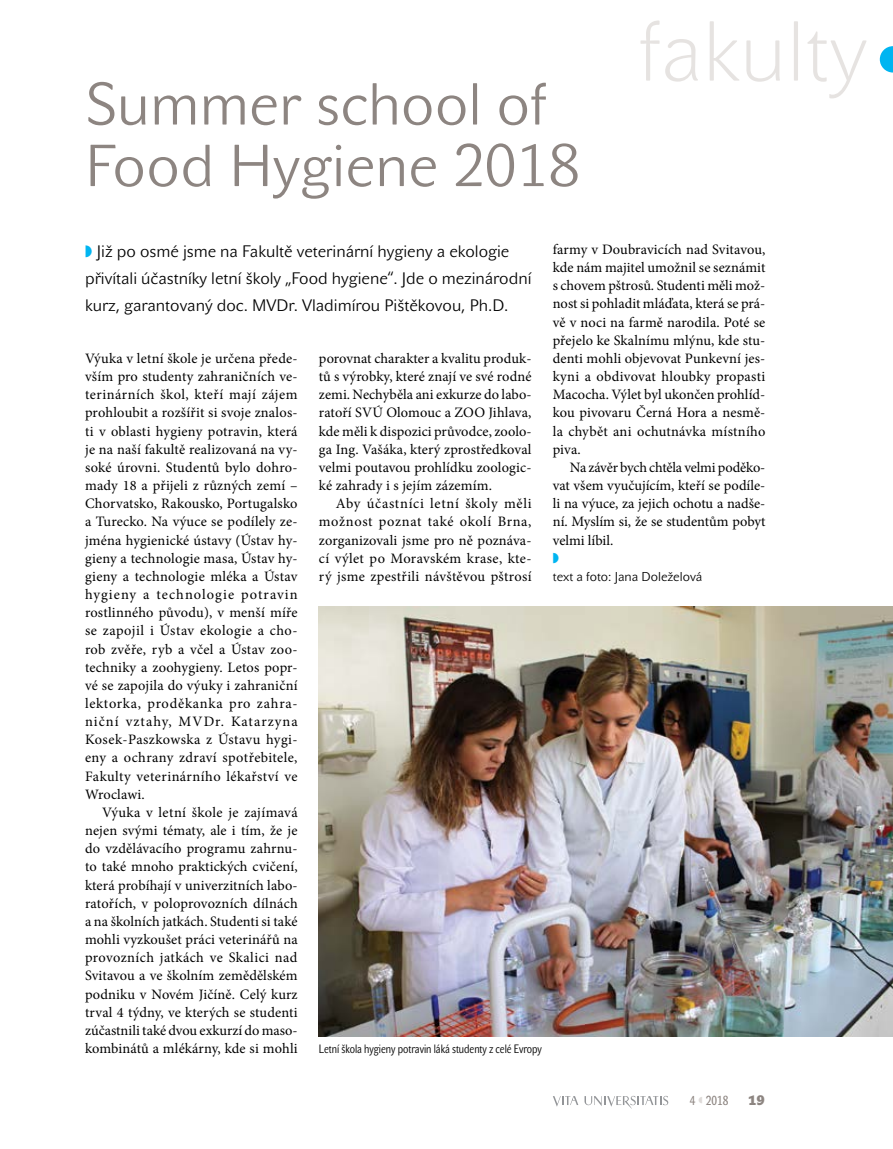
<style>
.page{position:relative;width:893px;height:1149px;background:#fff}
.page>*{position:absolute;margin:0;border:0;box-sizing:border-box;transform-origin:0 0}
.hore{font:84px "John Sans White Pro";color:#e6e3e1}
.nad1{font:58.5px/61.5px "John Sans Lite Pro";color:#8d8581}
.perex{font:16.5px/27px "John Sans Lite Pro";color:#000}
.Normální{font:14.4px/18.1px "Minion Pro";letter-spacing:.01em;color:#000;text-align:justify}
.t1{font:700 13.5px "John Sans Heavy Pro";color:#8d8581}
.t2{font:12.9px "John Sans Cond Text Pro";color:#8d8581}
.jmeno{font:12.75px "John Sans Lite Pro";color:#000}
.popisek{font:12px "John Sans Cond Lite Pro";color:#000}
</style>
<div class="page">
<svg style="left:553px;top:1096px;width:25px;height:10px"></svg>
<svg style="left:584px;top:1095px;width:84px;height:13px"></svg>
<svg style="left:880px;top:46px;width:13px;height:26px"></svg>
<img style="left:319px;top:606px;width:574px;height:430px">
<p class="nad1" style="left:85px;top:74px;width:497px">Summer school of<br>Food Hygiene 2018</p>
<p class="hore" style="left:638px;top:3px;width:231px">fakulty</p>
<p class="perex" style="left:85px;top:238px;width:448px;text-indent:12px">Již po osmé jsme na Fakultě veterinární hygieny a ekologie přivítali účastníky letní školy „Food hygiene“. Jde o mezinárodní kurz, garantovaný doc. MVDr. Vladimírou Pištěkovou, Ph.D.</p>
<p class="Normální" style="left:85px;top:349px;width:214px">Výuka v letní škole je určena přede&shy;vším pro studenty zahraničních ve&shy;terinárních škol, kteří mají zájem prohloubit a rozšířit si svoje znalos&shy;ti v oblasti hygieny potravin, která je na naší fakultě realizovaná na vy&shy;soké úrovni. Studentů bylo dohro&shy;mady 18 a přijeli z různých zemí – Chorvatsko, Rakousko, Portugalsko a Turecko. Na výuce se podílely ze&shy;jména hygienické ústavy (Ústav hy&shy;gieny a technologie masa, Ústav hy&shy;gieny a technologie mléka a Ústav hygieny a technologie potravin rostlinného původu), v menší míře se zapojil i Ústav ekologie a cho&shy;rob zvěře, ryb a včel a Ústav zoo&shy;techniky a zoohygieny. Letos popr&shy;vé se zapojila do výuky i zahraniční lektorka, proděkanka pro zahra&shy;niční vztahy, MVDr. Katarzyna Kosek-Paszkowska z Ústavu hygi&shy;eny a ochrany zdraví spotřebitele, Fakulty veterinárního lékařství ve Wroclawi.</p>
<p class="Normální" style="left:85px;top:803px;width:214px;text-indent:17px">Výuka v letní škole je zajímavá nejen svými tématy, ale i tím, že je do vzdělávacího programu zahrnu&shy;to také mnoho praktických cvičení, která probíhají v univerzitních labo&shy;ratořích, v poloprovozních dílnách a na školních jatkách. Studenti si také mohli vyzkoušet práci veterinářů na provozních jatkách ve Skalici nad Svitavou a ve školním zemědělském podniku v Novém Jičíně. Celý kurz trval 4 týdny, ve kterých se studenti zúčastnili také dvou exkurzí do maso&shy;kombinátů a mlékárny, kde si mohli</p>
<p class="Normální" style="left:319px;top:349px;width:214px">porovnat charakter a kvalitu produk&shy;tů s výrobky, které znají ve své rodné zemi. Nechyběla ani exkurze do labo&shy;ratoří SVÚ Olomouc a ZOO Jihlava, kde měli k dispozici průvodce, zoolo&shy;ga Ing. Vašáka, který zprostředkoval velmi poutavou prohlídku zoologic&shy;ké zahrady i s jejím zázemím.</p>
<p class="Normální" style="left:319px;top:494px;width:214px;text-indent:17px">Aby účastníci letní školy měli možnost poznat také okolí Brna, zorganizovali jsme pro ně poznáva&shy;cí výlet po Moravském krase, kte&shy;rý jsme zpestřili návštěvou pštrosí</p>
<p class="popisek" style="left:319px;top:1041px;width:225px">Letní škola hygieny potravin láká studenty z celé Evropy</p>
<p class="Normální" style="left:553px;top:240px;width:214px">farmy v Doubravicích nad Svitavou, kde nám majitel umožnil se seznámit s chovem pštrosů. Studenti měli mož&shy;nost si pohladit mláďata, která se prá&shy;vě v noci na farmě narodila. Poté se přejelo ke Skalnímu mlýnu, kde stu&shy;denti mohli objevovat Punkevní jes&shy;kyni a obdivovat hloubky propasti Macocha. Výlet byl ukončen prohlíd&shy;kou pivovaru Černá Hora a nesmě&shy;la chybět ani ochutnávka místního piva.</p>
<p class="Normální" style="left:553px;top:458px;width:214px;text-indent:17px">Na závěr bych chtěla velmi poděko&shy;vat všem vyučujícím, kteří se podíle&shy;li na výuce, za jejich ochotu a nadše&shy;ní. Myslím si, že se studentům pobyt velmi líbil.</p>
<p class="jmeno" style="left:553px;top:569px;width:151px">text a foto: Jana Doleželová</p>
<p class="t2" style="left:690px;top:1092px;width:7px">4</p>
<p class="t1" style="left:748px;top:1092px;width:18px">19</p>
<p class="t2" style="left:706px;top:1092px;width:24px">2018</p>
</div>
